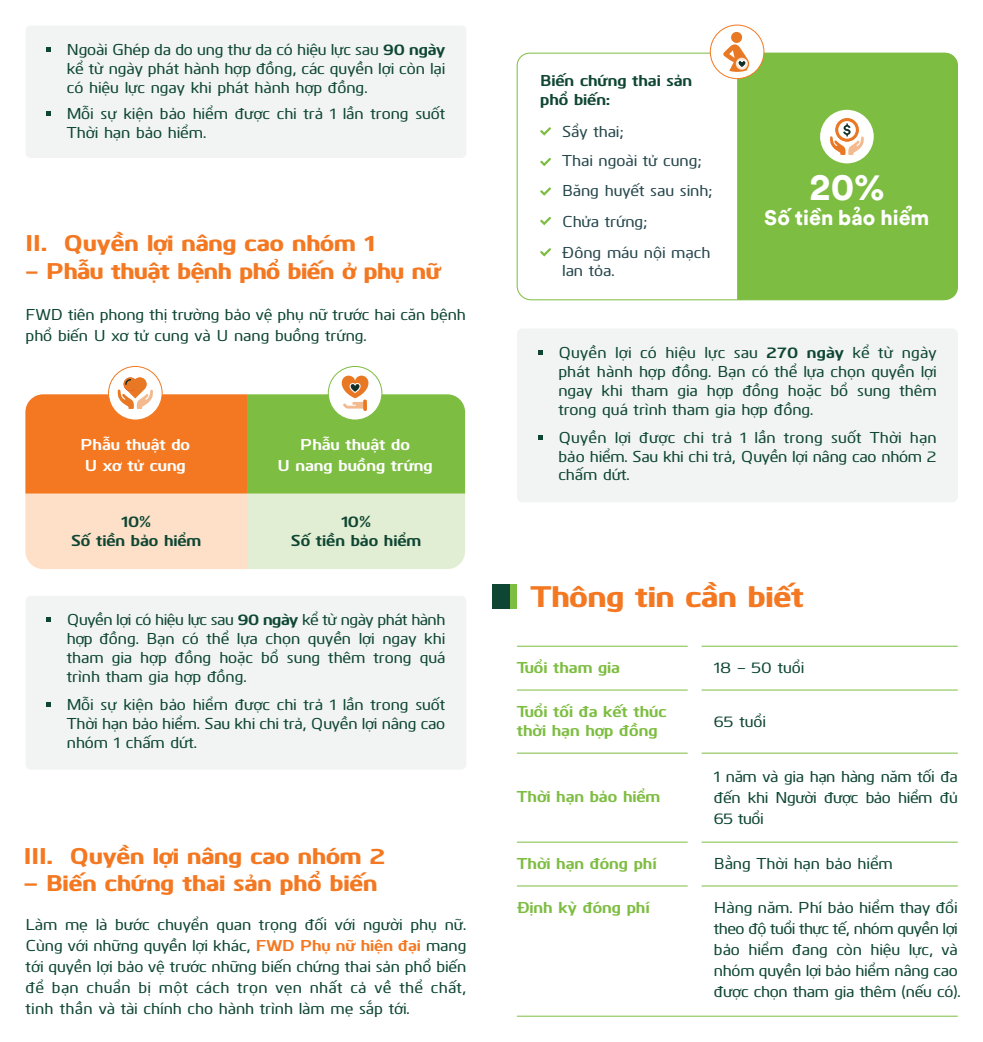
<style>
.page{position:relative;width:983px;height:1042px;background:#fff}
.page>*{position:absolute;margin:0;border:0;box-sizing:border-box;transform-origin:0 0}
.t1{font:900 35px "FWD Circular Viet TT";color:#fff}
.t2{font:800 29.75px "Kuro";color:#f37821}
.t3{font:800 22.75px "Kuro";color:#f37821}
.t4{font:900 21px "FWD Circular Viet TT";color:#fff}
.t5{font:500 15.75px/18.9px "Kuro";color:#0e4633;text-align:justify}
.t6{font:700 15.75px/19.2px "Kuro";color:#7dbd41}
.t7{font:500 15.75px/30.3px "Kuro";color:#25474c}
.t8{font:700 15.75px/18.9px "Kuro";color:#0e4633;text-align:center}
.t9{font:700 15.75px/21px "Kuro";color:#fff}
.s1{font-weight:700}
.s2{font-weight:700;color:#f37821}
</style>
<div class="page">
<div style="left:492px;top:584px;width:18px;height:24px;background:#0e4633"></div>
<div style="left:510px;top:584px;width:7px;height:24px;background:#7dbd41"></div>
<hr style="left:23px;top:480px;width:132px;height:1px;background:#f37821">
<svg style="left:328px;top:366px;width:54px;height:54px"></svg>
<svg style="left:108px;top:366px;width:54px;height:54px"></svg>
<svg style="left:25px;top:373px;width:440px;height:196px;background:#d6c486"></svg>
<div style="left:737px;top:53px;width:220px;height:247px;background:#7dbd41"></div>
<svg style="left:540px;top:127px;width:11px;height:9px"></svg>
<svg style="left:540px;top:158px;width:11px;height:8px"></svg>
<svg style="left:540px;top:187px;width:11px;height:9px"></svg>
<svg style="left:540px;top:217px;width:11px;height:8px"></svg>
<svg style="left:540px;top:248px;width:11px;height:9px"></svg>
<div style="left:819px;top:110px;width:54px;height:53px;background:#fff;border-radius:50%"></div>
<svg style="left:830px;top:118px;width:34px;height:37px"></svg>
<svg style="left:710px;top:25px;width:53px;height:54px"></svg>
<div style="left:709px;top:25px;width:55px;height:54px;border:1px solid #f37821;border-radius:50%"></div>
<div style="left:730px;top:32px;width:12px;height:11px;background:#e97824;border-radius:50%"></div>
<svg style="left:713px;top:34px;width:48px;height:42px"></svg>
<hr style="left:516px;top:646px;width:171px;height:1px;background:#7dbd41">
<hr style="left:516px;top:690px;width:171px;height:1px;background:#7dbd41">
<hr style="left:516px;top:753px;width:171px;height:1px;background:#7dbd41">
<hr style="left:516px;top:842px;width:171px;height:1px;background:#7dbd41">
<hr style="left:516px;top:885px;width:171px;height:1px;background:#7dbd41">
<hr style="left:516px;top:1016px;width:441px;height:1px;background:#7dbd41">
<hr style="left:701px;top:646px;width:256px;height:1px;background:#7dbd41">
<hr style="left:701px;top:690px;width:256px;height:1px;background:#7dbd41">
<hr style="left:701px;top:753px;width:256px;height:1px;background:#7dbd41">
<hr style="left:701px;top:842px;width:256px;height:1px;background:#7dbd41">
<hr style="left:701px;top:885px;width:256px;height:1px;background:#7dbd41">
<div style="left:26px;top:596px;width:440px;height:173px;background:#f1f4f3;border-radius:5px"></div>
<svg style="left:46px;top:617px;width:5px;height:5px"></svg>
<svg style="left:46px;top:702px;width:5px;height:5px"></svg>
<div style="left:517px;top:328px;width:440px;height:174px;background:#f1f4f3;border-radius:5px"></div>
<svg style="left:538px;top:350px;width:4px;height:5px"></svg>
<svg style="left:538px;top:435px;width:4px;height:5px"></svg>
<div style="left:26px;top:25px;width:440px;height:133px;background:#f1f4f3;border-radius:5px"></div>
<svg style="left:46px;top:47px;width:5px;height:5px"></svg>
<svg style="left:46px;top:111px;width:5px;height:5px"></svg>
<p class="t5" style="left:67px;top:39px;width:380px">Ngoài Ghép da do ung thư da có hiệu lực sau <span class="s1">90 ngày </span>kể từ ngày phát hành hợp đồng, các quyền lợi còn lại có hiệu lực ngay khi phát hành hợp đồng.</p>
<p class="t5" style="left:67px;top:103px;width:380px">Mỗi sự kiện bảo hiểm được chi trả 1 lần trong suốt<br>Thời hạn bảo hiểm.</p>
<h3 class="t3" style="left:26px;top:226px;width:350px">II. Quyền lợi nâng cao nhóm 1</h3>
<h3 class="t3" style="left:26px;top:254px;width:417px">- Phẫu thuật bệnh phổ biến ở phụ nữ</h3>
<p class="t5" style="left:26px;top:303px;width:441px;line-height:21px">FWD tiên phong thị trường bảo vệ phụ nữ trước hai căn bệnh phổ biến U xơ tử cung và U nang buồng trứng.</p>
<p class="t9" style="left:80px;top:433px;width:111px">Phẫu thuật do<br>U xơ tử cung</p>
<p class="t9" style="left:277px;top:433px;width:157px;text-align:center">Phẫu thuật do<br>U nang buồng trứng</p>
<p class="t8" style="left:71px;top:511px;width:132px">10%<br>Số tiền bảo hiểm</p>
<p class="t8" style="left:291px;top:511px;width:132px">10%<br>Số tiền bảo hiểm</p>
<p class="t5" style="left:67px;top:609px;width:380px">Quyền lợi có hiệu lực sau <span class="s1">90 ngày</span> kể từ ngày phát hành hợp đồng. Bạn có thể lựa chọn quyền lợi ngay khi tham gia hợp đồng hoặc bổ sung thêm trong quá trình tham gia hợp đồng.</p>
<p class="t5" style="left:67px;top:694px;width:380px">Mỗi sự kiện bảo hiểm được chi trả 1 lần trong suốt Thời hạn bảo hiểm. Sau khi chi trả, Quyền lợi nâng cao nhóm 1 chấm dứt.</p>
<h3 class="t3" style="left:24px;top:838px;width:363px">III. Quyền lợi nâng cao nhóm 2</h3>
<h3 class="t3" style="left:24px;top:866px;width:355px">– Biến chứng thai sản phổ biến</h3>
<p class="t5" style="left:26px;top:913px;width:442px;line-height:21px">Làm mẹ là bước chuyển quan trọng đối với người phụ nữ.<br>Cùng với những quyền lợi khác, <span class="s2">FWD Phụ nữ hiện đại</span> mang tới quyền lợi bảo vệ trước những biến chứng thai sản phổ biến để bạn chuẩn bị một cách trọn vẹn nhất cả về thể chất, tinh thần và tài chính cho hành trình làm mẹ sắp tới.</p>
<p class="t8" style="left:540px;top:70px;width:153px;text-align:left">Biến chứng thai sản phổ biến:</p>
<p class="t7" style="left:562px;top:115px;width:152px">Sẩy thai;<br>Thai ngoài tử cung;<br>Băng huyết sau sinh;<br>Chửa trứng;<br>Đông máu nội mạch</p>
<p class="t7" style="left:562px;top:255px;width:54px">lan tỏa.</p>
<h1 class="t1" style="left:809px;top:158px;width:76px">20%</h1>
<h3 class="t4" style="left:764px;top:200px;width:167px">Số tiền bảo hiểm</h3>
<p class="t5" style="left:558px;top:342px;width:380px">Quyền lợi có hiệu lực sau <span class="s1">270 ngày</span> kể từ ngày phát hành hợp đồng. Bạn có thể lựa chọn quyền lợi ngay khi tham gia hợp đồng hoặc bổ sung thêm trong quá trình tham gia hợp đồng.</p>
<p class="t5" style="left:558px;top:427px;width:380px">Quyền lợi được chi trả 1 lần trong suốt Thời hạn bảo hiểm. Sau khi chi trả, Quyền lợi nâng cao nhóm 2 chấm dứt.</p>
<h2 class="t2" style="left:530px;top:575px;width:275px">Thông tin cần biết</h2>
<p class="t6" style="left:516px;top:657px;width:105px">Tuổi tham gia</p>
<p class="t5" style="left:713px;top:657px;width:92px">18 – 50 tuổi</p>
<p class="t6" style="left:516px;top:701px;width:151px">Tuổi tối đa kết thúc thời hạn hợp đồng</p>
<p class="t6" style="left:516px;top:785px;width:145px">Thời hạn bảo hiểm</p>
<p class="t6" style="left:516px;top:853px;width:142px">Thời hạn đóng phí</p>
<p class="t6" style="left:516px;top:896px;width:134px">Định kỳ đóng phí</p>
<p class="t5" style="left:713px;top:711px;width:53px">65 tuổi</p>
<p class="t5" style="left:713px;top:765px;width:245px;line-height:21px">1 năm và gia hạn hàng năm tối đa đến khi Người được bảo hiểm đủ 65 tuổi</p>
<p class="t5" style="left:713px;top:853px;width:180px">Bằng Thời hạn bảo hiểm</p>
<p class="t5" style="left:713px;top:896px;width:248px;line-height:21px;text-align:left">Hàng năm. Phí bảo hiểm thay đổi theo độ tuổi thực tế, nhóm quyền lợi bảo hiểm đang còn hiệu lực, và nhóm quyền lợi bảo hiểm nâng cao được chọn tham gia thêm (nếu có).</p>
</div>
